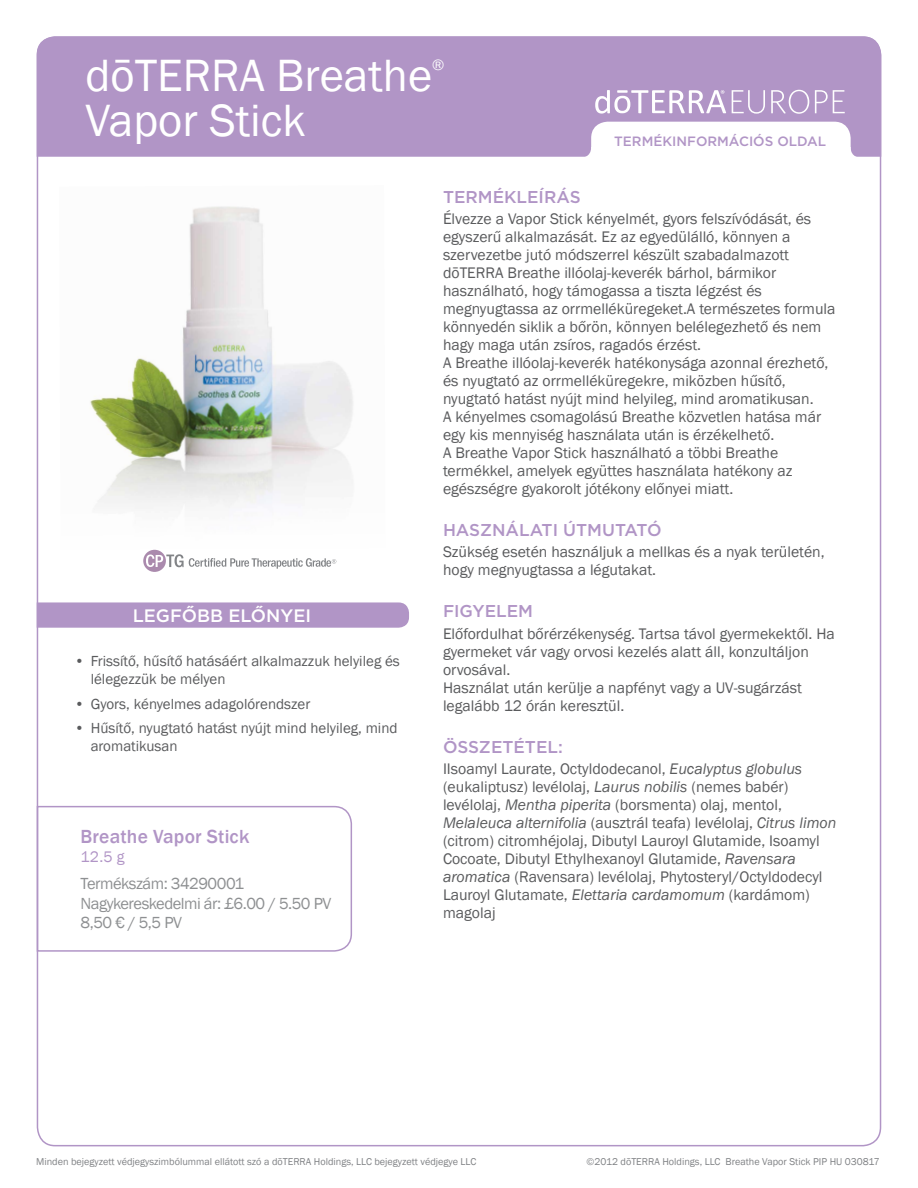
<style>
.page{position:relative;width:918px;height:1188px;background:#fff}
.page>*{position:absolute;margin:0;border:0;box-sizing:border-box;transform-origin:0 0}
.t1{font:46.5px "Franklin Gothic";color:#fff}
.t2{font:500 19.5px "Franklin Gothic";letter-spacing:.01em;color:#b195c6}
.t3{font:500 18px "Gotham";color:#fff}
.t4{font:500 17.1px "Gotham";color:#b195c6}
.t5{font:16.5px/19.8px "Franklin Gothic";letter-spacing:-.03em;color:#8e9092}
.t6{font:15.75px/18px "Franklin Gothic";color:#5a5b5d}
.t7{font:15.75px "Franklin Gothic";color:#b195c6}
.t8{font:15.75px "Franklin Gothic";color:#fff}
.t9{font:15px/18px "Franklin Gothic";color:#5a5b5d}
.t10{font:500 13.5px "Gotham";color:#b195c6}
.t11{font:10.2px "Franklin Gothic";color:#808285}
.s1{font-style:italic}
</style>
<div class="page">
<div style="left:37px;top:36px;width:844px;height:121px;background:#b195c6"></div>
<svg style="left:595px;top:90px;width:131px;height:24px"></svg>
<svg style="left:732px;top:90px;width:33px;height:24px"></svg>
<svg style="left:771px;top:90px;width:38px;height:24px"></svg>
<svg style="left:815px;top:90px;width:30px;height:23px"></svg>
<svg style="left:581px;top:122px;width:280px;height:35px"></svg>
<svg style="left:143px;top:550px;width:193px;height:22px"></svg>
<img style="left:90px;top:206px;width:263px;height:303px">
<svg style="left:37px;top:602px;width:372px;height:26px"></svg>
<svg style="left:36px;top:805px;width:316px;height:147px"></svg>
<h1 class="t1" style="left:85px;top:47px;width:348px">dōTERRA Breathe</h1>
<p class="t8" style="left:432px;top:55px;width:14px">®</p>
<h1 class="t1" style="left:85px;top:92px;width:222px">Vapor Stick</h1>
<p class="t10" style="left:614px;top:132px;width:213px">TERMÉKINFORMÁCIÓS OLDAL</p>
<p class="t3" style="left:133px;top:604px;width:180px">LEGFŐBB ELŐNYEI</p>
<p class="t9" style="left:91px;top:652px;width:311px;text-indent:-16px">• Frissítő, hűsítő hatásáért alkalmazzuk helyileg és lélegezzük be mélyen</p>
<p class="t9" style="left:75px;top:695px;width:237px">• Gyors, kényelmes adagolórendszer</p>
<p class="t9" style="left:91px;top:720px;width:308px;text-indent:-16px">• Hűsítő, nyugtató hatást nyújt mind helyileg, mind aromatikusan</p>
<p class="t2" style="left:81px;top:824px;width:170px">Breathe Vapor Stick</p>
<p class="t7" style="left:81px;top:847px;width:46px">12.5 g</p>
<p class="t5" style="left:81px;top:874px;width:252px">Termékszám: 34290001<br>Nagykereskedelmi ár: £6.00 / 5.50 PV<br>8,50 € / 5,5 PV</p>
<p class="t4" style="left:443px;top:185px;width:139px">TERMÉKLEÍRÁS</p>
<p class="t6" style="left:443px;top:210px;width:394px">Élvezze a Vapor Stick kényelmét, gyors felszívódását, és egyszerű alkalmazását. Ez az egyedülálló, könnyen a szervezetbe jutó módszerrel készült szabadalmazott dōTERRA Breathe illóolaj-keverék bárhol, bármikor használható, hogy támogassa a tiszta légzést és megnyugtassa az orrmelléküregeket.A természetes formula könnyedén siklik a bőrön, könnyen belélegezhető és nem hagy maga után zsíros, ragadós érzést.<br>A Breathe illóolaj-keverék hatékonysága azonnal érezhető, és nyugtató az orrmelléküregekre, miközben hűsítő, nyugtató hatást nyújt mind helyileg, mind aromatikusan.<br>A kényelmes csomagolású Breathe közvetlen hatása már egy kis mennyiség használata után is érzékelhető.<br>A Breathe Vapor Stick használható a többi Breathe termékkel, amelyek együttes használata hatékony az egészségre gyakorolt jótékony előnyei miatt.</p>
<p class="t4" style="left:443px;top:519px;width:220px">HASZNÁLATI ÚTMUTATÓ</p>
<p class="t6" style="left:443px;top:544px;width:383px">Szükség esetén használjuk a mellkas és a nyak területén, hogy megnyugtassa a légutakat.</p>
<p class="t4" style="left:443px;top:600px;width:92px">FIGYELEM</p>
<p class="t6" style="left:443px;top:625px;width:393px">Előfordulhat bőrérzékenység. Tartsa távol gyermekektől. Ha gyermeket vár vagy orvosi kezelés alatt áll, konzultáljon orvosával.<br>Használat után kerülje a napfényt vagy a UV-sugárzást legalább 12 órán keresztül.</p>
<p class="t4" style="left:443px;top:736px;width:121px">ÖSSZETÉTEL:</p>
<p class="t6" style="left:443px;top:760px;width:395px">IIsoamyl Laurate, Octyldodecanol, <span class="s1">Eucalyptus globulus </span>(eukaliptusz) levélolaj, <span class="s1">Laurus nobilis</span> (nemes babér) levélolaj, <span class="s1">Mentha piperita</span> (borsmenta) olaj, mentol, <span class="s1">Melaleuca alternifolia</span> (ausztrál teafa) levélolaj, <span class="s1">Citrus limon </span>(citrom) citromhéjolaj, Dibutyl Lauroyl Glutamide, Isoamyl Cocoate, Dibutyl Ethylhexanoyl Glutamide, <span class="s1">Ravensara aromatica</span> (Ravensara) levélolaj, Phytosteryl/Octyldodecyl Lauroyl Glutamate, <span class="s1">Elettaria cardamomum</span> (kardámom) magolaj</p>
<p class="t11" style="left:36px;top:1155px;width:442px">Minden bejegyzett védjegyszimbólummal ellátott szó a dōTERRA Holdings, LLC bejegyzett védjegye LLC</p>
<p class="t11" style="left:587px;top:1155px;width:295px">©2012 dōTERRA Holdings, LLC Breathe Vapor Stick PIP HU 030817</p>
</div>
